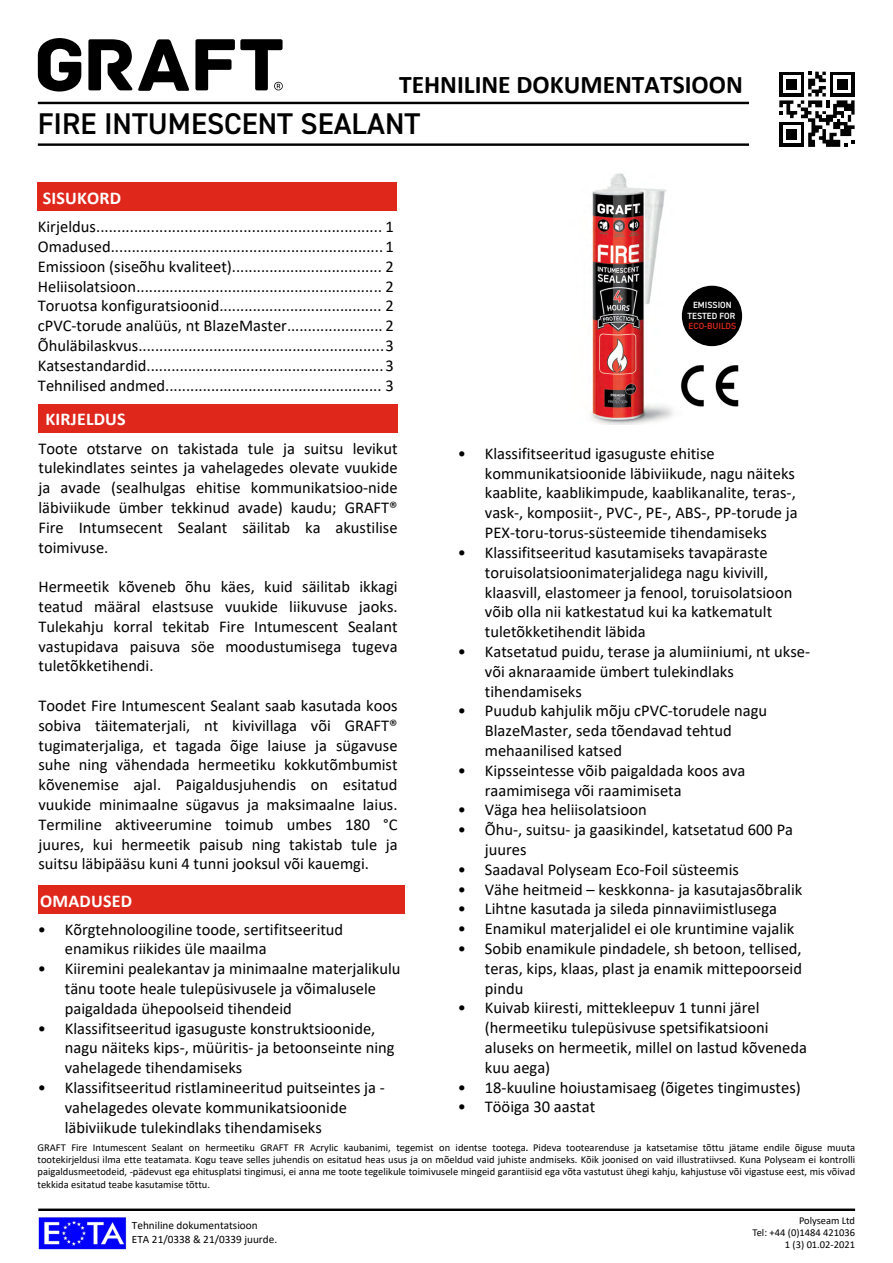
<style>
.page{position:relative;width:893px;height:1263px;background:#fff}
.page>*{position:absolute;margin:0;border:0;box-sizing:border-box;transform-origin:0 0}
.t1{font:600 30px "DIN2014";color:#000}
.t2{font:700 25.5px "Calibri";color:#000}
.t3{font:700 18px "Calibri";letter-spacing:.01em;color:#fff}
.t4{font:16.5px/19.8px "Calibri";color:#000}
.t5{font:11.25px/13.5px "Calibri";color:#000}
.t6{font:10.5px/12.5px "Calibri";color:#000;text-align:justify}
.t7{font:600 9px/10.8px "DIN2014";color:#fff;text-align:center}
.t8{font:600 9px "DIN2014";color:#da291c}
.s1{font-family:"DIN2014"}
</style>
<div class="page">
<hr style="left:38px;top:102px;width:711px;height:2px;background:#000">
<hr style="left:38px;top:143px;width:711px;height:3px;background:#000">
<svg style="left:779px;top:72px;width:76px;height:75px"></svg>
<div style="left:786px;top:79px;width:11px;height:10px;background:#000"></div>
<div style="left:786px;top:129px;width:11px;height:11px;background:#000"></div>
<div style="left:837px;top:79px;width:10px;height:10px;background:#000"></div>
<hr style="left:38px;top:1208px;width:817px;height:3px;background:#000">
<div style="left:38px;top:182px;width:359px;height:29px;background:#df271c"></div>
<div style="left:38px;top:404px;width:360px;height:29px;background:#df271c"></div>
<div style="left:38px;top:885px;width:366px;height:29px;background:#df271c"></div>
<svg style="left:38px;top:38px;width:43px;height:54px"></svg>
<svg style="left:88px;top:39px;width:101px;height:52px"></svg>
<svg style="left:195px;top:39px;width:88px;height:51px"></svg>
<img style="left:38px;top:1217px;width:89px;height:33px">
<img style="left:590px;top:173px;width:105px;height:252px">
<img style="left:678px;top:362px;width:61px;height:48px">
<div style="left:682px;top:286px;width:60px;height:60px;background:#000;border-radius:50%"></div>
<h2 class="t2" style="left:399px;top:66px;width:345px">TEHNILINE DOKUMENTATSIOON</h2>
<h1 class="t1" style="left:38px;top:104px;width:384px">FIRE INTUMESCENT SEALANT</h1>
<p class="t3" style="left:43px;top:186px;width:80px">SISUKORD</p>
<p class="t4" style="left:38px;top:216px;width:357px;text-align:justify">Kirjeldus.................................................................... 1<br>Omadused.................................................................1<br>Emissioon (siseõhu kvaliteet).................................... 2<br>Heliisolatsioon........................................................... 2<br>Toruotsa konfiguratsioonid....................................... 2 cPVC-torude analüüs, nt BlazeMaster....................... 2<br>Õhuläbilaskvus...........................................................3<br>Katsestandardid.........................................................3<br>Tehnilised andmed.................................................... 3</p>
<p class="t3" style="left:46px;top:406px;width:82px">KIRJELDUS</p>
<p class="t7" style="left:687px;top:299px;width:49px">EMISSION<br>TESTED FOR</p>
<p class="t8" style="left:689px;top:320px;width:49px">ECO-BUILDS</p>
<p class="t4" style="left:38px;top:438px;width:361px;text-align:justify">Toote otstarve on takistada tule ja suitsu levikut tulekindlates seintes ja vahelagedes olevate vuukide ja avade (sealhulgas ehitise kommunikatsioo-nide läbiviikude ümber tekkinud avade) kaudu; GRAFT® Fire Intumsecent Sealant säilitab ka akustilise toimivuse.</p>
<p class="t4" style="left:38px;top:576px;width:361px;text-align:justify">Hermeetik kõveneb õhu käes, kuid säilitab ikkagi teatud määral elastsuse vuukide liikuvuse jaoks.<br>Tulekahju korral tekitab Fire Intumescent Sealant vastupidava paisuva söe moodustumisega tugeva tuletõkketihendi.</p>
<p class="t4" style="left:38px;top:695px;width:361px;text-align:justify">Toodet Fire Intumescent Sealant saab kasutada koos sobiva täitematerjali, nt kivivillaga või GRAFT® tugimaterjaliga, et tagada õige laiuse ja sügavuse suhe ning vähendada hermeetiku kokkutõmbumist kõvenemise ajal. Paigaldusjuhendis on esitatud vuukide minimaalne sügavus ja maksimaalne laius.<br>Termiline aktiveerumine toimub umbes 180 °C juures, kui hermeetik paisub ning takistab tule ja suitsu läbipääsu kuni 4 tunni jooksul või kauemgi.</p>
<p class="t4" style="left:485px;top:443px;width:314px;text-indent:-27px">• Klassifitseeritud igasuguste ehitise kommunikatsioonide läbiviikude, nagu näiteks kaablite, kaablikimpude, kaablikanalite, teras-, vask-, komposiit-, PVC-, PE-, ABS-, PP-torude ja PEX-toru-torus-süsteemide tihendamiseks</p>
<p class="t4" style="left:485px;top:542px;width:309px;text-indent:-27px">• Klassifitseeritud kasutamiseks tavapäraste toruisolatsioonimaterjalidega nagu kivivill, klaasvill, elastomeer ja fenool, toruisolatsioon võib olla nii katkestatud kui ka katkematult tuletõkketihendit läbida</p>
<p class="t4" style="left:485px;top:641px;width:327px;text-indent:-27px">• Katsetatud puidu, terase ja alumiiniumi, nt ukse&shy;või aknaraamide ümbert tulekindlaks tihendamiseks</p>
<p class="t4" style="left:485px;top:700px;width:284px;text-indent:-27px">• Puudub kahjulik mõju cPVC-torudele nagu<br>BlazeMaster, seda tõendavad tehtud mehaanilised katsed</p>
<p class="t4" style="left:485px;top:760px;width:262px;text-indent:-27px">• Kipsseintesse võib paigaldada koos ava raamimisega või raamimiseta</p>
<p class="t4" style="left:458px;top:799px;width:191px">• Väga hea heliisolatsioon</p>
<p class="t4" style="left:485px;top:819px;width:310px;text-indent:-27px">• Õhu-, suitsu- ja gaasikindel, katsetatud 600 Pa juures</p>
<p class="t4" style="left:458px;top:859px;width:283px">• Saadaval Polyseam Eco-Foil süsteemis</p>
<p class="t4" style="left:458px;top:879px;width:346px">• Vähe heitmeid – keskkonna- ja kasutajasõbralik</p>
<p class="t4" style="left:458px;top:898px;width:321px">• Lihtne kasutada ja sileda pinnaviimistlusega</p>
<p class="t4" style="left:458px;top:918px;width:338px">• Enamikul materjalidel ei ole kruntimine vajalik</p>
<p class="t4" style="left:485px;top:938px;width:319px;text-align:justify;text-indent:-27px">• Sobib enamikule pindadele, sh betoon, tellised, teras, kips, klaas, plast ja enamik mittepoorseid pindu</p>
<p class="t4" style="left:485px;top:997px;width:324px;text-indent:-27px">• Kuivab kiiresti, mittekleepuv 1 tunni järel (hermeetiku tulepüsivuse spetsifikatsiooni aluseks on hermeetik, millel on lastud kõveneda kuu aega)</p>
<p class="t4" style="left:458px;top:1077px;width:344px">• 18-kuuline hoiustamisaeg (õigetes tingimustes)</p>
<p class="t4" style="left:458px;top:1096px;width:139px">• Tööiga 30 aastat</p>
<p class="t3" style="left:40px;top:888px;width:93px">OMADUSED</p>
<p class="t4" style="left:65px;top:919px;width:280px;text-indent:-27px">• Kõrgtehnoloogiline toode, sertifitseeritud enamikus riikides üle maailma</p>
<p class="t4" style="left:65px;top:958px;width:337px;text-indent:-27px">• Kiiremini pealekantav ja minimaalne materjalikulu tänu toote heale tulepüsivusele ja võimalusele paigaldada ühepoolseid tihendeid</p>
<p class="t4" style="left:65px;top:1018px;width:331px;text-indent:-27px">• Klassifitseeritud igasuguste konstruktsioonide, nagu näiteks kips-, müüritis- ja betoonseinte ning vahelagede tihendamiseks</p>
<p class="t4" style="left:65px;top:1077px;width:321px;text-indent:-27px">• Klassifitseeritud ristlamineeritud puitseintes ja - vahelagedes olevate kommunikatsioonide läbiviikude tulekindlaks tihendamiseks</p>
<p class="t6" style="left:38px;top:1141px;width:819px">GRAFT Fire Intumescent Sealant on hermeetiku GRAFT FR Acrylic kaubanimi, tegemist on identse tootega<span class="s1">.</span> Pideva tootearenduse ja katsetamise tõttu jätame endile õiguse muuta tootekirjeldusi ilma ette teatamata. Kogu teave selles juhendis on esitatud heas usus ja on mõeldud vaid juhiste andmiseks. Kõik joonised on vaid illustratiivsed. Kuna Polyseam ei kontrolli paigaldusmeetodeid, -pädevust ega ehitusplatsi tingimusi, ei anna me toote tegelikule toimivusele mingeid garantiisid ega võta vastutust ühegi kahju, kahjustuse või vigastuse eest, mis võivad tekkida esitatud teabe kasutamise tõttu.</p>
<p class="t6" style="left:753px;top:1214px;width:104px;line-height:12px;text-align:right">Polyseam Ltd<br>Tel: +44 (0)1484 421036<br>1 (3) 01.02-2021</p>
<p class="t5" style="left:132px;top:1218px;width:147px">Tehniline dokumentatsioon<br>ETA 21/0338 &amp; 21/0339 juurde.</p>
</div>
